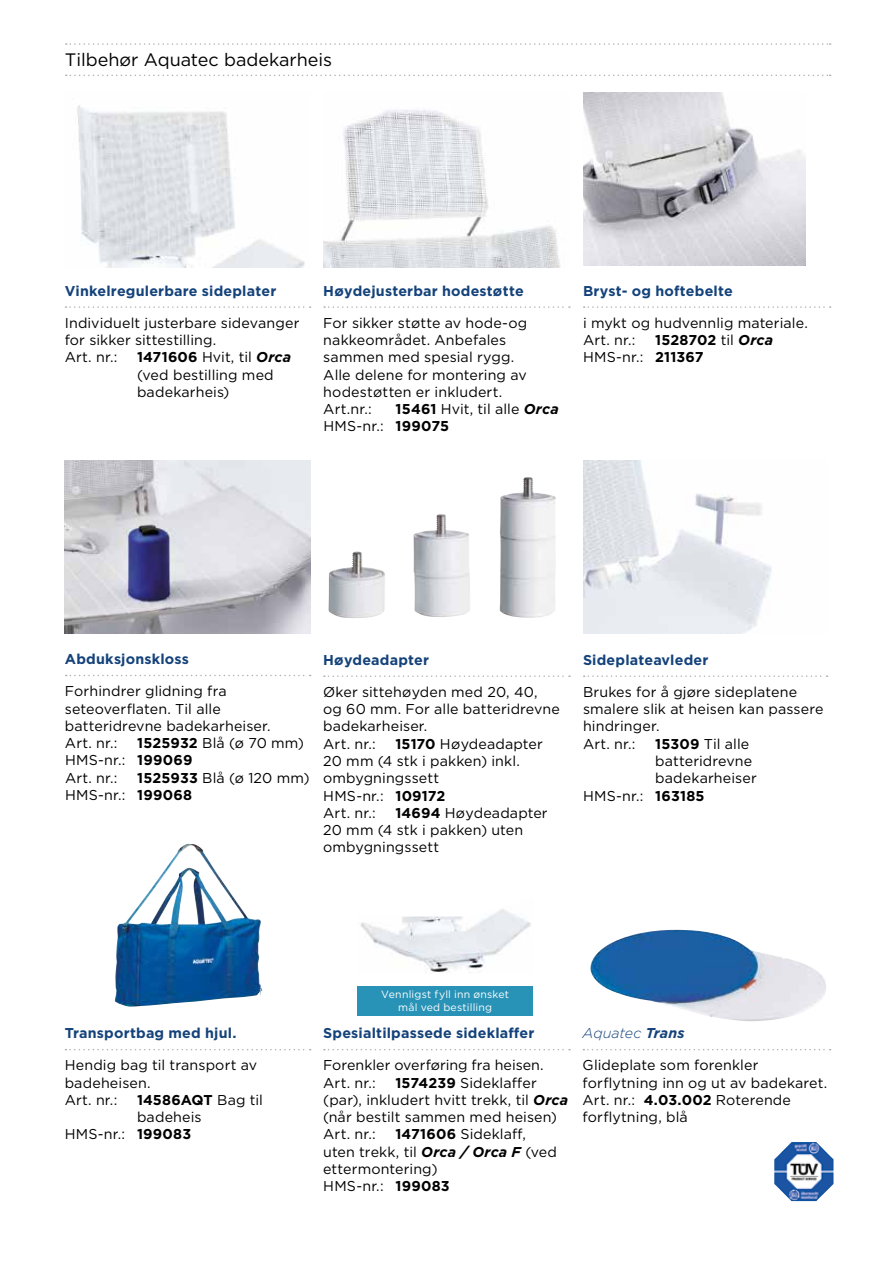
<style>
.page{position:relative;width:893px;height:1263px;background:#fff}
.page>*{position:absolute;margin:0;border:0;box-sizing:border-box;transform-origin:0 0}
.t1{font:18px "Gotham";color:#000}
.t2{font:14.25px/17.2px "Gotham";letter-spacing:.01em;color:#000}
.t3{font:700 14.25px "Gotham";letter-spacing:.015em;color:#14427a}
.t4{font:700 14.25px/17.2px "Gotham";color:#000}
.t5{font:italic 300 14.25px "Gotham";color:#14427a}
.t6{font:10.5px/12.6px "Gotham";letter-spacing:.02em;color:#fff;text-align:center}
.s1{font-weight:700}
.s2{font-weight:700;font-style:italic}
.s3{font-weight:400}
.s4{font-style:italic}
</style>
<div class="page">
<svg style="left:66px;top:43px;width:765px;height:2px"></svg>
<svg style="left:66px;top:75px;width:765px;height:1px"></svg>
<img style="left:774px;top:1142px;width:59px;height:59px">
<img style="left:77px;top:105px;width:228px;height:163px">
<img style="left:323px;top:110px;width:238px;height:158px">
<svg style="left:65px;top:306px;width:246px;height:2px"></svg>
<img style="left:65px;top:461px;width:245px;height:173px">
<svg style="left:66px;top:675px;width:245px;height:1px"></svg>
<img style="left:583px;top:92px;width:222px;height:174px">
<svg style="left:584px;top:306px;width:247px;height:2px"></svg>
<img style="left:413px;top:477px;width:143px;height:141px">
<img style="left:583px;top:461px;width:189px;height:172px">
<img style="left:115px;top:843px;width:148px;height:164px">
<svg style="left:65px;top:1049px;width:246px;height:1px"></svg>
<svg style="left:584px;top:675px;width:244px;height:2px"></svg>
<img style="left:361px;top:909px;width:170px;height:64px">
<img style="left:590px;top:930px;width:236px;height:91px">
<svg style="left:324px;top:306px;width:246px;height:2px"></svg>
<svg style="left:324px;top:675px;width:246px;height:2px"></svg>
<svg style="left:324px;top:1049px;width:246px;height:1px"></svg>
<div style="left:357px;top:986px;width:176px;height:29px;background:#2993b7"></div>
<svg style="left:583px;top:1049px;width:248px;height:1px"></svg>
<p class="t1" style="left:65px;top:48px;width:269px">Tilbehør Aquatec badekarheis</p>
<p class="t3" style="left:65px;top:281px;width:213px">Vinkelregulerbare sideplater</p>
<p class="t2" style="left:65px;top:314px;width:236px">Individuelt justerbare sidevanger for sikker sittestilling.<br>Art. nr.:</p>
<p class="t2" style="left:137px;top:348px;width:156px"><span class="s1">1471606</span> Hvit, til <span class="s2">Orca </span>(ved bestilling med badekarheis)</p>
<p class="t3" style="left:323px;top:281px;width:202px">Høydejusterbar hodestøtte</p>
<p class="t2" style="left:323px;top:314px;width:205px">For sikker støtte av hode-og nakkeområdet. Anbefales sammen med spesial rygg.<br>Alle delene for montering av hodestøtten er inkludert.<br>Art.nr.:</p>
<p class="t2" style="left:323px;top:400px;width:237px;text-indent:72px"><span class="s1">15461</span> Hvit, til alle <span class="s2">Orca<br></span>HMS-nr.: <span class="s1">199075</span></p>
<p class="t3" style="left:583px;top:281px;width:151px">Bryst- og hoftebelte</p>
<p class="t2" style="left:583px;top:314px;width:226px">i mykt og hudvennlig materiale.<br>Art. nr.:</p>
<p class="t4" style="left:583px;top:331px;width:192px;text-indent:72px">1528702 <span class="s3">til</span> <span class="s4">Orca<br></span><span class="s3">HMS-nr.:</span> 211367</p>
<p class="t3" style="left:65px;top:650px;width:126px">Abduksjonskloss</p>
<p class="t2" style="left:65px;top:682px;width:207px">Forhindrer glidning fra seteoverflaten. Til alle batteridrevne badekarheiser.<br>Art. nr.:</p>
<p class="t2" style="left:65px;top:734px;width:240px;text-indent:72px"><span class="s1">1525932</span> Blå (ø 70 mm)<br>HMS-nr.: <span class="s1">199069<br></span>Art. nr.:</p>
<p class="t2" style="left:65px;top:768px;width:246px;text-indent:72px"><span class="s1">1525933</span> Blå (ø 120 mm)<br>HMS-nr.: <span class="s1">199068</span></p>
<p class="t3" style="left:323px;top:650px;width:107px">Høydeadapter</p>
<p class="t2" style="left:323px;top:683px;width:238px">Øker sittehøyden med 20, 40,<br>og 60 mm. For alle batteridrevne badekarheiser.<br>Art. nr.:</p>
<p class="t2" style="left:323px;top:735px;width:221px;text-indent:72px"><span class="s1">15170</span> Høydeadapter<br>20 mm (4 stk i pakken) inkl. ombygningssett<br>HMS-nr.: <span class="s1">109172<br></span>Art. nr.:</p>
<p class="t2" style="left:323px;top:804px;width:226px;text-indent:72px"><span class="s1">14694</span> Høydeadapter<br>20 mm (4 stk i pakken) uten ombygningssett</p>
<p class="t3" style="left:583px;top:650px;width:127px">Sideplateavleder</p>
<p class="t2" style="left:583px;top:683px;width:242px">Brukes for å gjøre sideplatene smalere slik at heisen kan passere hindringer.<br>Art. nr.:</p>
<p class="t2" style="left:655px;top:735px;width:96px"><span class="s1">15309</span> Til alle</p>
<p class="t2" style="left:655px;top:752px;width:99px">batteridrevne</p>
<p class="t2" style="left:655px;top:769px;width:103px">badekarheiser</p>
<p class="t2" style="left:583px;top:786px;width:123px">HMS-nr.: <span class="s1">163185</span></p>
<p class="t3" style="left:65px;top:1024px;width:173px">Transportbag med hjul.</p>
<p class="t2" style="left:65px;top:1056px;width:194px">Hendig bag til transport av badeheisen.<br>Art. nr.:</p>
<p class="t4" style="left:137px;top:1091px;width:127px">14586AQT <span class="s3">Bag til</span></p>
<p class="t2" style="left:137px;top:1108px;width:66px">badeheis</p>
<p class="t2" style="left:65px;top:1125px;width:128px">HMS-nr.: <span class="s1">199083</span></p>
<p class="t6" style="left:381px;top:988px;width:129px">Vennligst fyll inn ønsket mål ved bestilling</p>
<p class="t3" style="left:323px;top:1024px;width:213px">Spesialtilpassede sideklaffer</p>
<p class="t2" style="left:323px;top:1056px;width:222px">Forenkler overføring fra heisen.<br>Art. nr.:</p>
<p class="t2" style="left:323px;top:1074px;width:247px;text-indent:72px"><span class="s1">1574239</span> Sideklaffer (par), inkludert hvitt trekk, til <span class="s2">Orca </span>(når bestilt sammen med heisen)<br>Art. nr.:</p>
<p class="t2" style="left:323px;top:1125px;width:235px;text-indent:72px"><span class="s1">1471606</span> Sideklaff, uten trekk, til <span class="s2">Orca / Orca F</span> (ved ettermontering)<br>HMS-nr.: <span class="s1">199083</span></p>
<p class="t5" style="left:583px;top:1024px;width:104px">Aquatec <span class="s1">Trans</span></p>
<p class="t2" style="left:583px;top:1056px;width:246px">Glideplate som forenkler forflytning inn og ut av badekaret.<br>Art. nr.: <span class="s1">4.03.002</span> Roterende forflytning, blå</p>
</div>
